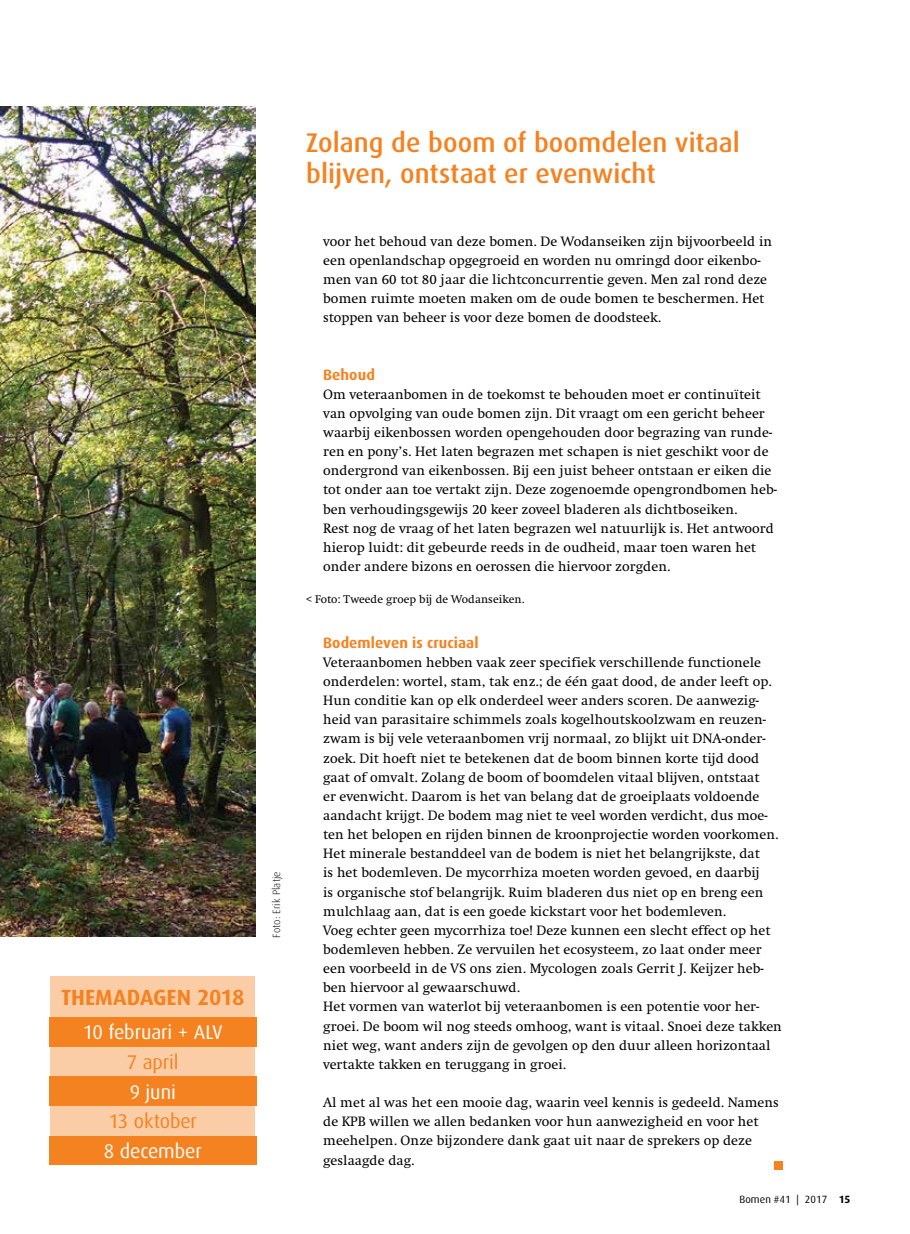
<style>
.page{position:relative;width:910px;height:1234px;background:#fff}
.page>*{position:absolute;margin:0;border:0;box-sizing:border-box;transform-origin:0 0}
.t1{font:500 27px/31.5px "Dax";color:#f58220}
.t2{font:700 22.05px "Dax";letter-spacing:-.005em;color:#f58220}
.t3{font:19.8px "Dax";letter-spacing:-.005em;color:#fff}
.t4{font:19.8px "Dax";letter-spacing:-.005em;color:#f58220}
.t5{font:700 15px "Dax";letter-spacing:.005em;color:#f58220}
.t6{font:14.1px/19.2px "Swift EF";letter-spacing:.005em;color:#000}
.t7{font:11.7px "Swift EF";letter-spacing:.005em;color:#000}
.t8{font:10.5px "Dax";letter-spacing:.005em;color:#000}
.t9{font:300 10.5px "Dax";letter-spacing:.01em;color:#000}
.s1{font-weight:700}
</style>
<div class="page">
<img style="left:0;top:106px;width:255px;height:830px">
<div style="left:50px;top:975px;width:205px;height:189px;background:#fbcda6"></div>
<div style="left:49px;top:1016px;width:208px;height:30px;background:#f58220"></div>
<div style="left:49px;top:1076px;width:208px;height:29px;background:#f58220"></div>
<div style="left:49px;top:1135px;width:208px;height:29px;background:#f58220"></div>
<div style="left:774px;top:1161px;width:8px;height:8px;background:#f58220"></div>
<h2 class="t2" style="left:61px;top:985px;width:185px">THEMADAGEN 2018</h2>
<h3 class="t3" style="left:83px;top:1021px;width:141px">10 februari + ALV</h3>
<h3 class="t4" style="left:127px;top:1050px;width:53px">7 april</h3>
<h3 class="t3" style="left:130px;top:1080px;width:48px">9 juni</h3>
<h3 class="t4" style="left:109px;top:1110px;width:90px">13 oktober</h3>
<h3 class="t3" style="left:104px;top:1139px;width:99px">8 december</h3>
<p class="t9" style="left:271px;top:937px;width:68px;rotate:-90deg">Foto: Erik Platje</p>
<h1 class="t1" style="left:306px;top:127px;width:435px">Zolang de boom of boomdelen vitaal blijven, ontstaat er evenwicht</h1>
<p class="t6" style="left:323px;top:231px;width:450px">voor het behoud van deze bomen. De Wodanseiken zijn bijvoorbeeld in een openlandschap opgegroeid en worden nu omringd door eikenbo&shy;men van 60 tot 80 jaar die lichtconcurrentie geven. Men zal rond deze bomen ruimte moeten maken om de oude bomen te beschermen. Het stoppen van beheer is voor deze bomen de doodsteek.</p>
<p class="t5" style="left:323px;top:366px;width:53px">Behoud</p>
<p class="t6" style="left:323px;top:384px;width:455px">Om veteraanbomen in de toekomst te behouden moet er continuïteit van opvolging van oude bomen zijn. Dit vraagt om een gericht beheer waarbij eikenbossen worden opengehouden door begrazing van runde&shy;ren en pony’s. Het laten begrazen met schapen is niet geschikt voor de ondergrond van eikenbossen. Bij een juist beheer ontstaan er eiken die tot onder aan toe vertakt zijn. Deze zogenoemde opengrondbomen heb&shy;ben verhoudingsgewijs 20 keer zoveel bladeren als dichtboseiken.<br>Rest nog de vraag of het laten begrazen wel natuurlijk is. Het antwoord hierop luidt: dit gebeurde reeds in de oudheid, maar toen waren het onder andere bizons en oerossen die hiervoor zorgden.</p>
<p class="t7" style="left:306px;top:592px;width:220px">&lt; Foto: Tweede groep bij de Wodanseiken.</p>
<p class="t5" style="left:323px;top:633px;width:157px">Bodemleven is cruciaal</p>
<p class="t6" style="left:323px;top:652px;width:460px">Veteraanbomen hebben vaak zeer specifiek verschillende functionele onderdelen: wortel, stam, tak enz.; de één gaat dood, de ander leeft op.<br>Hun conditie kan op elk onderdeel weer anders scoren. De aanwezig&shy;heid van parasitaire schimmels zoals kogelhoutskoolzwam en reuzen&shy;zwam is bij vele veteraanbomen vrij normaal, zo blijkt uit DNA-onder&shy;zoek. Dit hoeft niet te betekenen dat de boom binnen korte tijd dood gaat of omvalt. Zolang de boom of boomdelen vitaal blijven, ontstaat<br>er evenwicht. Daarom is het van belang dat de groeiplaats voldoende aandacht krijgt. De bodem mag niet te veel worden verdicht, dus moe&shy;ten het belopen en rijden binnen de kroonprojectie worden voorkomen.<br>Het minerale bestanddeel van de bodem is niet het belangrijkste, dat<br>is het bodemleven. De mycorrhiza moeten worden gevoed, en daarbij<br>is organische stof belangrijk. Ruim bladeren dus niet op en breng een mulchlaag aan, dat is een goede kickstart voor het bodemleven.<br>Voeg echter geen mycorrhiza toe! Deze kunnen een slecht effect op het bodemleven hebben. Ze vervuilen het ecosysteem, zo laat onder meer een voorbeeld in de VS ons zien. Mycologen zoals Gerrit J. Keijzer heb&shy;ben hiervoor al gewaarschuwd.<br>Het vormen van waterlot bij veteraanbomen is een potentie voor her&shy;groei. De boom wil nog steeds omhoog, want is vitaal. Snoei deze takken niet weg, want anders zijn de gevolgen op den duur alleen horizontaal vertakte takken en teruggang in groei.</p>
<p class="t6" style="left:323px;top:1092px;width:457px">Al met al was het een mooie dag, waarin veel kennis is gedeeld. Namens de KPB willen we allen bedanken voor hun aanwezigheid en voor het meehelpen. Onze bijzondere dank gaat uit naar de sprekers op deze geslaagde dag.</p>
<p class="t8" style="left:739px;top:1193px;width:113px">Bomen #41 | 2017 <span class="s1">15</span></p>
</div>
